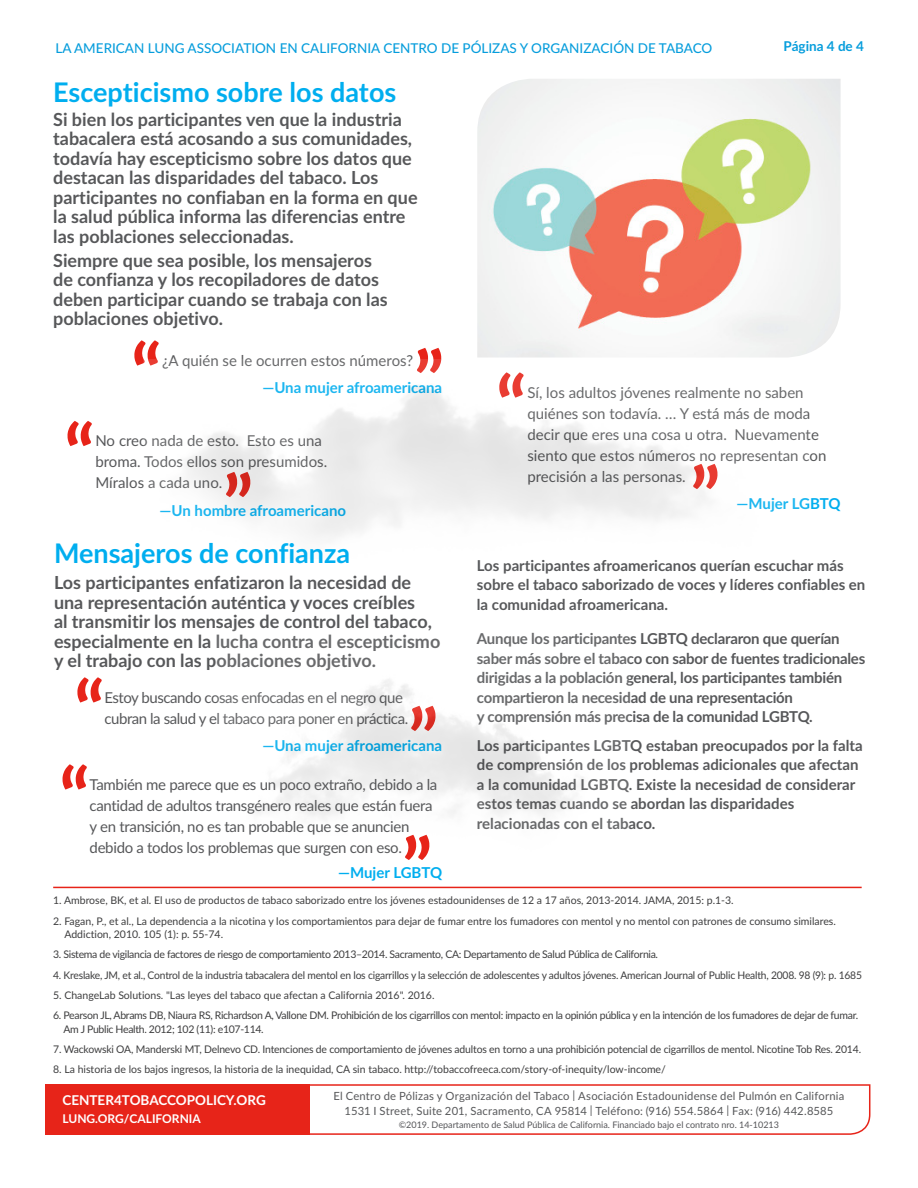
<style>
.page{position:relative;width:918px;height:1188px;background:#fff}
.page>*{position:absolute;margin:0;border:0;box-sizing:border-box;transform-origin:0 0}
.t1{font:700 27px "Lato";color:#00aeef}
.p{font:700 18px/19.5px "Lato";color:#57585a}
.p-2{font:700 15px/19.5px "Lato";color:#57585a}
.t2{font:15px/21px "Lato";color:#57585a}
.t3{font:15px/21px "Lato";letter-spacing:-.02em;color:#57585a}
.t4{font:700 15px "Lato";color:#00aeef}
.t5{font:500 13.5px "Lato";color:#069ddc}
.t6{font:700 13.5px "Lato";color:#fff}
.t7{font:700 13.5px "Lato";color:#069ddc}
.t8{font:700 12px "Lato";color:#fff}
.Footer__p{font:11.25px "Lato";letter-spacing:.015em;color:#57585a}
.Footnotes{font:10.5px/13.5px "Lato";letter-spacing:-.015em;color:#3e3e3f}
.Footer_Copywrite{font:9px "Lato";color:#555659}
</style>
<div class="page">
<svg style="left:309px;top:1084px;width:562px;height:51px"></svg>
<div style="left:45px;top:1084px;width:264px;height:51px;background:#e72419"></div>
<hr style="left:53px;top:887px;width:809px;height:1px;background:#e72419">
<svg style="left:67px;top:421px;width:25px;height:25px"></svg>
<svg style="left:134px;top:340px;width:25px;height:26px"></svg>
<svg style="left:417px;top:348px;width:24px;height:11px"></svg>
<img style="left:144px;top:359px;width:574px;height:178px">
<svg style="left:77px;top:677px;width:25px;height:26px"></svg>
<img style="left:256px;top:679px;width:327px;height:156px">
<svg style="left:62px;top:764px;width:25px;height:26px"></svg>
<svg style="left:405px;top:835px;width:25px;height:25px"></svg>
<img style="left:477px;top:79px;width:364px;height:279px">
<p class="t5" style="left:56px;top:39px;width:658px">LA AMERICAN LUNG ASSOCIATION EN CALIFORNIA CENTRO DE PÓLIZAS Y ORGANIZACIÓN DE TABACO</p>
<h3 class="t1" style="left:53px;top:72px;width:345px">Escepticismo sobre los datos</h3>
<p class="p" style="left:53px;top:109px;width:366px">Si bien los participantes ven que la industria tabacalera está acosando a sus comunidades, todavía hay escepticismo sobre los datos que destacan las disparidades del tabaco. Los participantes no confiaban en la forma en que la salud pública informa las diferencias entre las poblaciones seleccionadas.</p>
<p class="p" style="left:53px;top:250px;width:336px">Siempre que sea posible, los mensajeros de confianza y los recopiladores de datos deben participar cuando se trabaja con las poblaciones objetivo.</p>
<p class="t7" style="left:784px;top:37px;width:82px">Página 4 de 4</p>
<h2 class="t2" style="left:162px;top:349px;width:252px">¿A quién se le ocurren estos números?</h2>
<h2 class="t4" style="left:262px;top:377px;width:181px">—Una mujer afroamericana</h2>
<h2 class="t2" style="left:527px;top:381px;width:301px">Sí, los adultos jóvenes realmente no saben quiénes son todavía. … Y está más de moda decir que eres una cosa u otra. Nuevamente siento que estos números no representan con precisión a las personas.</h2>
<h2 class="t4" style="left:737px;top:493px;width:105px">—Mujer LGBTQ</h2>
<h2 class="t2" style="left:95px;top:430px;width:233px">No creo nada de esto. Esto es una broma. Todos ellos son presumidos.<br>Míralos a cada uno.</h2>
<h2 class="t4" style="left:160px;top:499px;width:188px">—Un hombre afroamericano</h2>
<h3 class="t1" style="left:54px;top:533px;width:298px">Mensajeros de confianza</h3>
<p class="p" style="left:54px;top:572px;width:388px">Los participantes enfatizaron la necesidad de una representación auténtica y voces creíbles<br>al transmitir los mensajes de control del tabaco, especialmente en la lucha contra el escepticismo y el trabajo con las poblaciones objetivo.</p>
<h2 class="t3" style="left:104px;top:686px;width:305px">Estoy buscando cosas enfocadas en el negro que cubran la salud y el tabaco para poner en práctica.</h2>
<h2 class="t4" style="left:262px;top:735px;width:181px">—Una mujer afroamericana</h2>
<h2 class="t3" style="left:90px;top:773px;width:349px">También me parece que es un poco extraño, debido a la cantidad de adultos transgénero reales que están fuera y en transición, no es tan probable que se anuncien debido a todos los problemas que surgen con eso.</h2>
<h2 class="t4" style="left:338px;top:862px;width:105px">—Mujer LGBTQ</h2>
<p class="p-2" style="left:477px;top:555px;width:390px">Los participantes afroamericanos querían escuchar más sobre el tabaco saborizado de voces y líderes confiables en la comunidad afroamericana.</p>
<p class="p-2" style="left:477px;top:628px;width:390px">Aunque los participantes LGBTQ declararon que querían saber más sobre el tabaco con sabor de fuentes tradicionales dirigidas a la población general, los participantes también compartieron la necesidad de una representación<br>y comprensión más precisa de la comunidad LGBTQ.</p>
<p class="p-2" style="left:477px;top:735px;width:387px">Los participantes LGBTQ estaban preocupados por la falta de comprensión de los problemas adicionales que afectan a la comunidad LGBTQ. Existe la necesidad de considerar estos temas cuando se abordan las disparidades relacionadas con el tabaco.</p>
<p class="Footnotes" style="left:53px;top:893px;width:682px">1. Ambrose, BK, et al. El uso de productos de tabaco saborizado entre los jóvenes estadounidenses de 12 a 17 años, 2013-2014. JAMA, 2015: p.1-3.</p>
<p class="Footnotes" style="left:64px;top:914px;width:773px;text-indent:-11px">2. Fagan, P., et al., La dependencia a la nicotina y los comportamientos para dejar de fumar entre los fumadores con mentol y no mentol con patrones de consumo similares.<br>Addiction, 2010. 105 (1): p. 55-74.</p>
<p class="Footnotes" style="left:53px;top:947px;width:606px">3. Sistema de vigilancia de factores de riesgo de comportamiento 2013–2014. Sacramento, CA: Departamento de Salud Pública de California.</p>
<p class="Footnotes" style="left:53px;top:968px;width:810px">4. Kreslake, JM, et al., Control de la industria tabacalera del mentol en los cigarrillos y la selección de adolescentes y adultos jóvenes. American Journal of Public Health, 2008. 98 (9): p. 1685</p>
<p class="Footnotes" style="left:53px;top:988px;width:383px">5. ChangeLab Solutions. "Las leyes del tabaco que afectan a California 2016". 2016.</p>
<p class="Footnotes" style="left:64px;top:1008px;width:796px;text-indent:-10px">6. Pearson JL, Abrams DB, Niaura RS, Richardson A, Vallone DM. Prohibición de los cigarrillos con mentol: impacto en la opinión pública y en la intención de los fumadores de dejar de fumar.<br>Am J Public Health. 2012; 102 (11): e107-114.</p>
<p class="Footnotes" style="left:53px;top:1042px;width:809px">7. Wackowski OA, Manderski MT, Delnevo CD. Intenciones de comportamiento de jóvenes adultos en torno a una prohibición potencial de cigarrillos de mentol. Nicotine Tob Res. 2014.</p>
<p class="Footnotes" style="left:53px;top:1062px;width:614px">8. La historia de los bajos ingresos, la historia de la inequidad, CA sin tabaco. http://tobaccofreeca.com/story-of-inequity/low-income/</p>
<p class="t6" style="left:62px;top:1091px;width:205px">CENTER4TOBACCOPOLICY.ORG</p>
<p class="t8" style="left:62px;top:1110px;width:140px">LUNG.ORG/CALIFORNIA</p>
<p class="Footer__p" style="left:334px;top:1088px;width:512px">El Centro de Pólizas y Organización del Tabaco | Asociación Estadounidense del Pulmón en California</p>
<p class="Footer__p" style="left:345px;top:1103px;width:490px">1531 I Street, Suite 201, Sacramento, CA 95814 | Teléfono: (916) 554.5864 | Fax: (916) 442.8585</p>
<p class="Footer_Copywrite" style="left:399px;top:1119px;width:382px">©2019. Departamento de Salud Pública de California. Financiado bajo el contrato nro. 14-10213</p>
</div>
